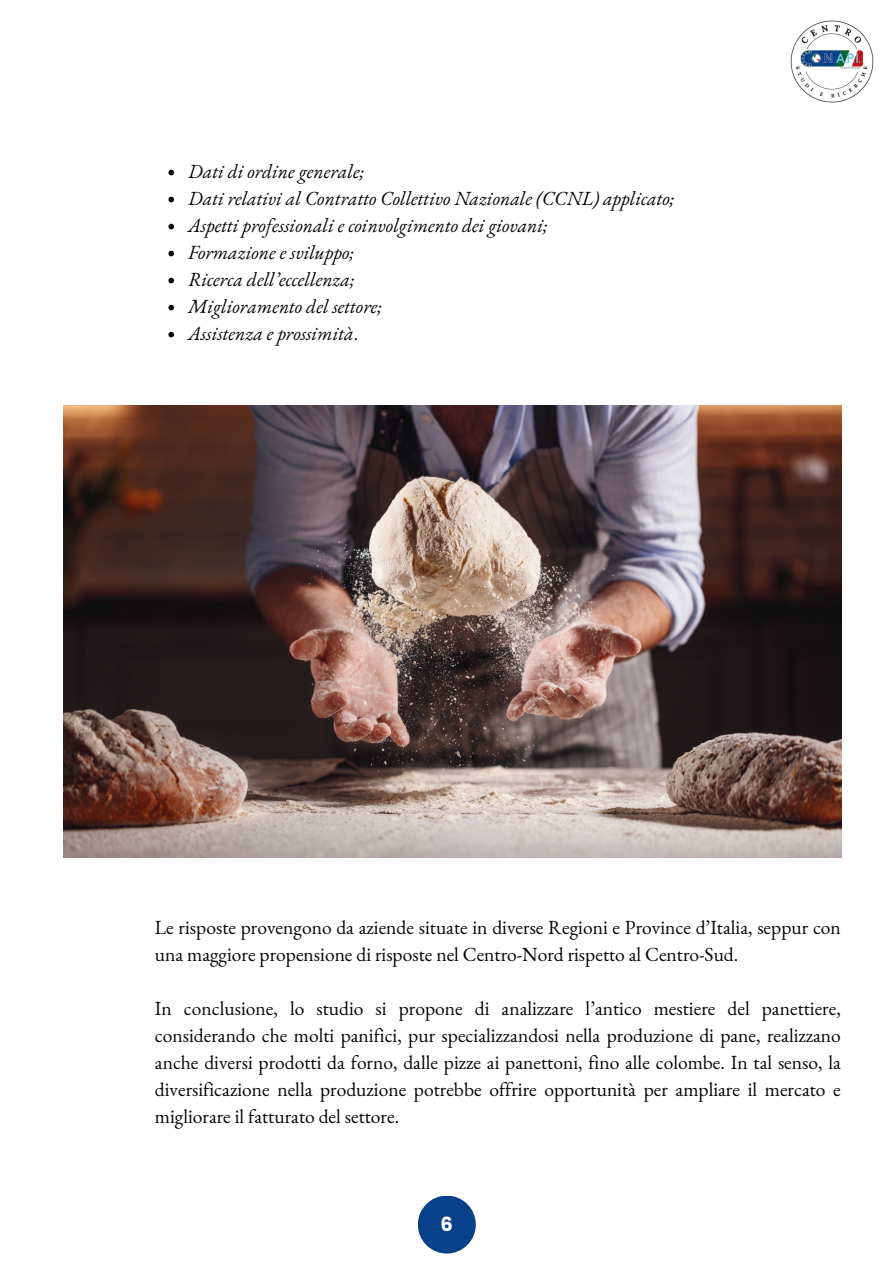
<style>
.page{position:relative;width:894px;height:1264px;background:#fff}
.page>*{position:absolute;margin:0;border:0;box-sizing:border-box;transform-origin:0 0}
.t1{font:19.5px/27px "EB Garamond";color:#030407}
.t2{font:italic 19.5px/27px "EB Garamond";color:#030407}
.t3{font:700 19.5px "Poppins";color:#fff}
.s1{font-style:normal}
</style>
<div class="page">
<svg style="left:168px;top:170px;width:6px;height:5px"></svg>
<svg style="left:168px;top:197px;width:6px;height:5px"></svg>
<svg style="left:168px;top:224px;width:6px;height:5px"></svg>
<svg style="left:168px;top:251px;width:6px;height:5px"></svg>
<svg style="left:168px;top:278px;width:6px;height:5px"></svg>
<svg style="left:168px;top:305px;width:6px;height:5px"></svg>
<svg style="left:168px;top:332px;width:6px;height:5px"></svg>
<img style="left:790px;top:20px;width:84px;height:83px">
<img style="left:63px;top:405px;width:777px;height:453px">
<div style="left:417px;top:1195px;width:58px;height:58px;background:#08418a;border-radius:50%"></div>
<p class="t2" style="left:188px;top:158px;width:487px">Dati di ordine generale;<br>Dati relativi al Contratto Collettivo Nazionale (CCNL) applicato; Aspetti professionali e coinvolgimento dei giovani;<br>Formazione e sviluppo;<br>Ricerca dell’eccellenza;<br>Miglioramento del settore;<br>Assistenza e prossimità<span class="s1">.</span></p>
<p class="t1" style="left:155px;top:914px;width:687px">Le risposte provengono da aziende situate in diverse Regioni e Province d’Italia, seppur con una maggiore propensione di risposte nel Centro-Nord rispetto al Centro-Sud.</p>
<p class="t1" style="left:155px;top:995px;width:687px;text-align:justify">In conclusione, lo studio si propone di analizzare l’antico mestiere del panettiere, considerando che molti panifici, pur specializzandosi nella produzione di pane, realizzano anche diversi prodotti da forno, dalle pizze ai panettoni, fino alle colombe. In tal senso, la diversificazione nella produzione potrebbe offrire opportunità per ampliare il mercato e migliorare il fatturato del settore.</p>
<p class="t3" style="left:440px;top:1212px;width:14px">6</p>
</div>
